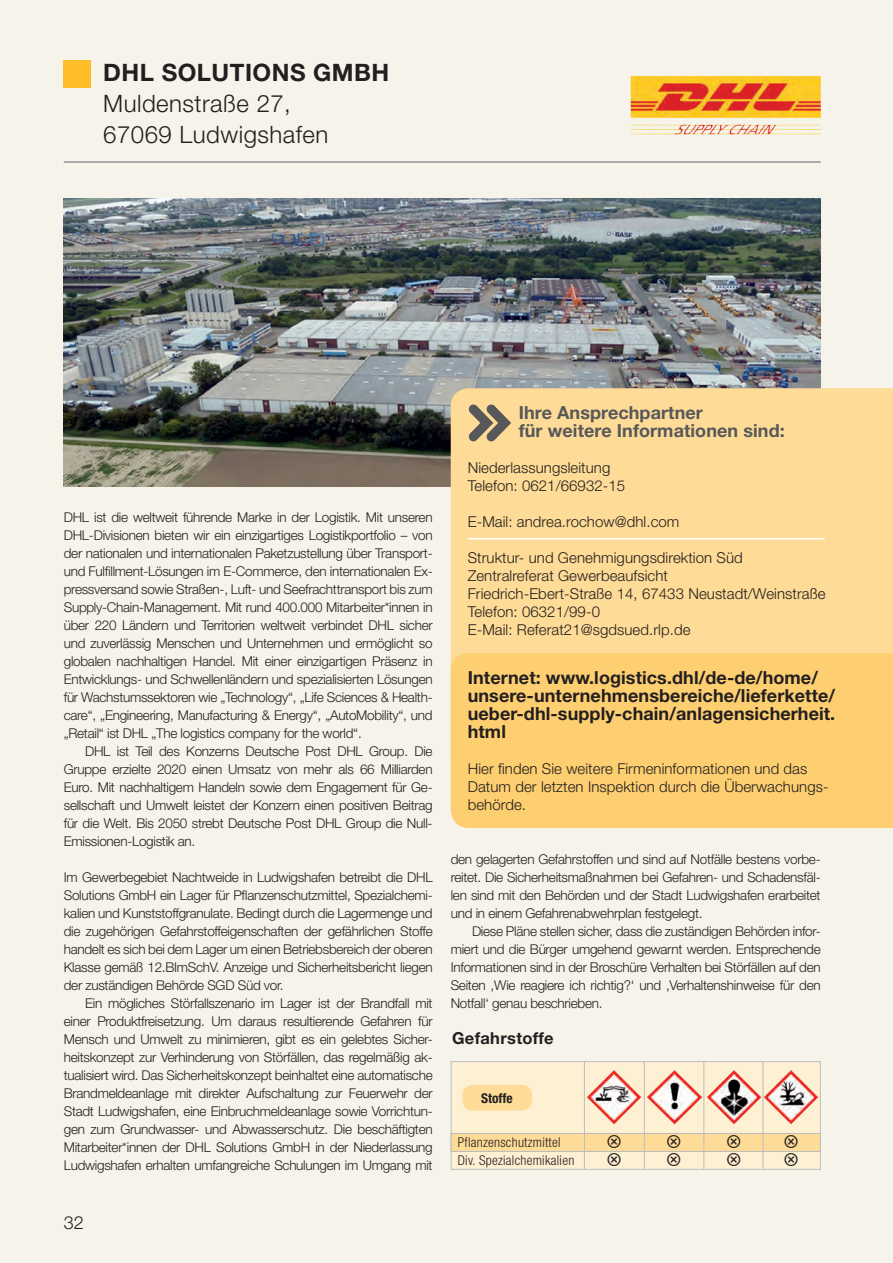
<style>
.page{position:relative;width:893px;height:1263px;background:#f6f3eb}
.page>*{position:absolute;margin:0;border:0;box-sizing:border-box;transform-origin:0 0}
.t1{font:300 24px "Helvetica Neue LT Pro";letter-spacing:.02em;color:#231f20}
.t2{font:700 24px "Helvetica Neue LT Pro";letter-spacing:.02em;color:#231f20}
.t3{font:700 18px/18px "Helvetica Neue LT";letter-spacing:.005em;color:#231f20}
.t4{font:700 18px/18px "Helvetica Neue LT";letter-spacing:.005em;color:#57585a}
.t5{font:300 18px "Helvetica Neue LT";color:#231f20}
.t6{font:700 16.5px "Helvetica Neue LT";letter-spacing:.02em;color:#231f20}
.t7{font:300 15px/18px "Helvetica Neue LT";letter-spacing:.005em;color:#231f20}
.t8{font:300 13.5px/18px "Helvetica Neue LT";letter-spacing:-.02em;color:#231f20;text-align:justify}
.t9{font:300 condensed 13.5px "Helvetica Neue LT";letter-spacing:.02em;color:#231f20}
.t10{font:700 condensed 13.5px "Helvetica Neue LT";color:#231f20}
</style>
<div class="page">
<hr style="left:64px;top:161px;width:757px;height:2px;background:#939598">
<div style="left:64px;top:60px;width:27px;height:27px;background:#fdbe28"></div>
<img style="left:64px;top:198px;width:757px;height:288px">
<div style="left:451px;top:388px;width:442px;height:265px;background:#fedb96"></div>
<hr style="left:468px;top:538px;width:357px;height:1px;background:#fff">
<img style="left:631px;top:75px;width:190px;height:59px">
<div style="left:451px;top:1061px;width:370px;height:109px;background:#fef0d2;border:1px solid #bcbdc0"></div>
<div style="left:451px;top:1133px;width:370px;height:19px;background:#fedb96;border:1px solid #bcbdc0"></div>
<hr style="left:584px;top:1061px;width:1px;height:108px;background:#bcbdc0">
<hr style="left:644px;top:1062px;width:1px;height:107px;background:#bcbdc0">
<hr style="left:703px;top:1061px;width:1px;height:108px;background:#bcbdc0">
<hr style="left:763px;top:1061px;width:1px;height:108px;background:#bcbdc0">
<img style="left:707px;top:1070px;width:55px;height:55px">
<img style="left:764px;top:1070px;width:55px;height:55px">
<img style="left:587px;top:1070px;width:55px;height:54px">
<div style="left:462px;top:1085px;width:70px;height:25px;background:#fedb96;border-radius:10px"></div>
<img style="left:647px;top:1070px;width:55px;height:55px">
<svg style="left:468px;top:404px;width:43px;height:37px;background:#a49475"></svg>
<div style="left:451px;top:653px;width:442px;height:175px;background:#fecf71"></div>
<svg style="left:608px;top:1150px;width:13px;height:2px"></svg>
<svg style="left:667px;top:1150px;width:13px;height:2px"></svg>
<svg style="left:785px;top:1150px;width:13px;height:2px"></svg>
<svg style="left:727px;top:1150px;width:13px;height:2px"></svg>
<p class="t2" style="left:103px;top:58px;width:288px">DHL SOLUTIONS GMBH</p>
<p class="t1" style="left:103px;top:89px;width:189px">Muldenstraße 27,</p>
<p class="t1" style="left:103px;top:120px;width:227px">67069 Ludwigshafen</p>
<p class="t8" style="left:64px;top:508px;width:370px">DHL ist die weltweit führende Marke in der Logistik. Mit unseren DHL-Divisionen bieten wir ein einzigartiges Logistikportfolio – von der nationalen und internationalen Paketzustellung über Transport&shy;und Fulfillment-Lösungen im E-Commerce, den internationalen Ex&shy;pressversand sowie Straßen-, Luft- und Seefrachttransport bis zum Supply-Chain-Management. Mit rund 400.000 Mitarbeiter*innen in über 220 Ländern und Territorien weltweit verbindet DHL sicher und zuverlässig Menschen und Unternehmen und ermöglicht so globalen nachhaltigen Handel. Mit einer einzigartigen Präsenz in Entwicklungs- und Schwellenländern und spezialisierten Lösungen für Wachstumssektoren wie „Technology“, „Life Sciences &amp; Health&shy;care“, „Engineering, Manufacturing &amp; Energy“, „AutoMobility“, und „Retail“ ist DHL „The logistics company for the world“.</p>
<p class="t8" style="left:64px;top:742px;width:370px;text-indent:21px">DHL ist Teil des Konzerns Deutsche Post DHL Group. Die Gruppe erzielte 2020 einen Umsatz von mehr als 66 Milliarden Euro. Mit nachhaltigem Handeln sowie dem Engagement für Ge&shy;sellschaft und Umwelt leistet der Konzern einen positiven Beitrag für die Welt. Bis 2050 strebt Deutsche Post DHL Group die Null-Emissionen-Logistik an.</p>
<p class="t8" style="left:64px;top:868px;width:370px">Im Gewerbegebiet Nachtweide in Ludwigshafen betreibt die DHL Solutions GmbH ein Lager für Pflanzenschutzmittel, Spezialchemi&shy;kalien und Kunststoffgranulate. Bedingt durch die Lagermenge und die zugehörigen Gefahrstoffeigenschaften der gefährlichen Stoffe handelt es sich bei dem Lager um einen Betriebsbereich der oberen Klasse gemäß 12.BImSchV. Anzeige und Sicherheitsbericht liegen der zuständigen Behörde SGD Süd vor.</p>
<p class="t8" style="left:64px;top:994px;width:370px;text-indent:21px">Ein mögliches Störfallszenario im Lager ist der Brandfall mit einer Produktfreisetzung. Um daraus resultierende Gefahren für Mensch und Umwelt zu minimieren, gibt es ein gelebtes Sicher&shy;heitskonzept zur Verhinderung von Störfällen, das regelmäßig ak&shy;tualisiert wird. Das Sicherheitskonzept beinhaltet eine automatische Brandmeldeanlage mit direkter Aufschaltung zur Feuerwehr der Stadt Ludwigshafen, eine Einbruchmeldeanlage sowie Vorrichtun&shy;gen zum Grundwasser- und Abwasserschutz. Die beschäftigten Mitarbeiter*innen der DHL Solutions GmbH in der Niederlassung Ludwigshafen erhalten umfangreiche Schulungen im Umgang mit</p>
<h2 class="t5" style="left:64px;top:1212px;width:22px">32</h2>
<p class="t4" style="left:519px;top:403px;width:267px">Ihre Ansprechpartner<br>für weitere Informationen sind:</p>
<p class="t7" style="left:468px;top:459px;width:144px">Niederlassungsleitung</p>
<p class="t7" style="left:468px;top:477px;width:159px">Telefon: 0621/66932-15</p>
<p class="t7" style="left:468px;top:513px;width:213px">E-Mail: andrea.rochow@dhl.com</p>
<p class="t7" style="left:468px;top:549px;width:277px">Struktur- und Genehmigungsdirektion Süd</p>
<p class="t7" style="left:468px;top:567px;width:202px">Zentralreferat Gewerbeaufsicht</p>
<p class="t7" style="left:468px;top:585px;width:359px">Friedrich-Ebert-Straße 14, 67433 Neustadt/Weinstraße</p>
<p class="t7" style="left:468px;top:603px;width:134px">Telefon: 06321/99-0</p>
<p class="t7" style="left:468px;top:621px;width:224px">E-Mail: Referat21@sgdsued.rlp.de</p>
<p class="t3" style="left:468px;top:668px;width:369px">Internet: www.logistics.dhl/de-de/home/ unsere-unternehmensbereiche/lieferkette/ ueber-dhl-supply-chain/anlagensicherheit. html</p>
<p class="t7" style="left:468px;top:759px;width:362px">Hier finden Sie weitere Firmeninformationen und das<br>Datum der letzten Inspektion durch die Überwachungs&shy;behörde.</p>
<p class="t8" style="left:451px;top:850px;width:371px">den gelagerten Gefahrstoffen und sind auf Notfälle bestens vorbe&shy;reitet. Die Sicherheitsmaßnahmen bei Gefahren- und Schadensfäl&shy;len sind mit den Behörden und der Stadt Ludwigshafen erarbeitet und in einem Gefahrenabwehrplan festgelegt.</p>
<p class="t8" style="left:451px;top:922px;width:371px;text-indent:21px">Diese Pläne stellen sicher, dass die zuständigen Behörden infor&shy;miert und die Bürger umgehend gewarnt werden. Entsprechende Informationen sind in der Broschüre Verhalten bei Störfällen auf den Seiten ‚Wie reagiere ich richtig?‘ und ‚Verhaltenshinweise für den Notfall‘ genau beschrieben.</p>
<p class="t6" style="left:452px;top:1028px;width:103px">Gefahrstoffe</p>
<p class="t10" style="left:481px;top:1090px;width:33px">Stoffe</p>
<p class="t9" style="left:458px;top:1135px;width:104px">Pflanzenschutzmittel</p>
<p class="t9" style="left:458px;top:1153px;width:118px">Div. Spezialchemikalien</p>
</div>
